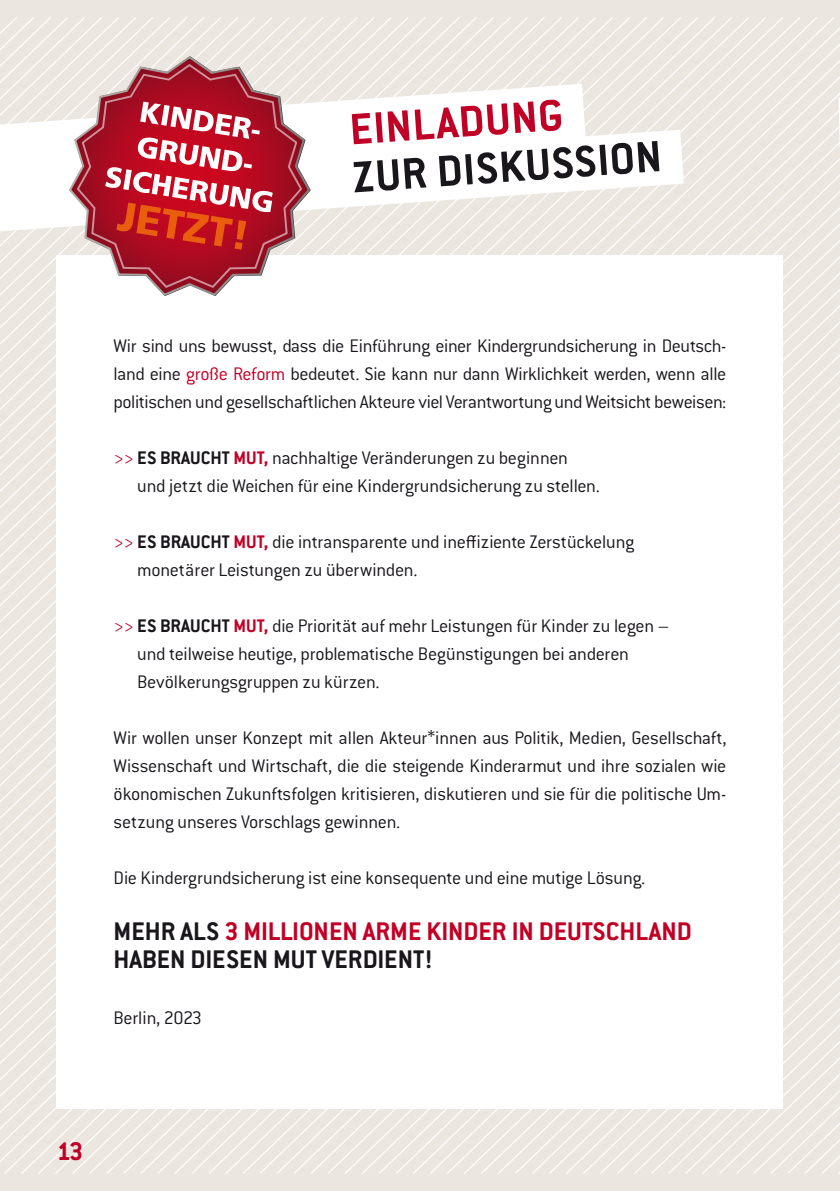
<style>
.page{position:relative;width:840px;height:1191px;background:#fff}
.page>*{position:absolute;margin:0;border:0;box-sizing:border-box;transform-origin:0 0}
.t1{font:700 48px "Conduit ITC Std";color:#1a171c}
.t2{font:700 48px "Conduit ITC Std";color:#c10026}
.t3{font:700 28px/28px "Conduit ITC Std";color:#c10026}
.t4{font:300 20px/28px "Conduit ITC Std";letter-spacing:-.015em;color:#1a171c}
.s1{color:#c10026}
.s2{font-weight:700}
.s3{font-weight:700;color:#c10026}
.s4{color:#1a171c}
</style>
<div class="page">
<div style="left:0;top:0;width:839px;height:1191px;background:#ece6e0"></div>
<svg style="left:717px;top:17px;width:17px;height:1157px"></svg>
<svg style="left:734px;top:17px;width:17px;height:1157px"></svg>
<svg style="left:751px;top:17px;width:17px;height:1157px"></svg>
<svg style="left:768px;top:17px;width:17px;height:1157px"></svg>
<svg style="left:785px;top:17px;width:17px;height:1157px"></svg>
<svg style="left:802px;top:17px;width:17px;height:1157px"></svg>
<div style="left:57px;top:255px;width:725px;height:853px;background:#fff"></div>
<svg style="left:0;top:84px;width:585px;height:46px;fill:#fff"></svg>
<svg style="left:0;top:130px;width:683px;height:101px;fill:#fff"></svg>
<svg style="left:819px;top:17px;width:20px;height:1157px"></svg>
<svg style="left:68px;top:54px;width:243px;height:242px"></svg>
<svg style="left:76px;top:62px;width:227px;height:227px"></svg>
<svg style="left:105px;top:102px;width:167px;height:148px;background:#c83d48"></svg>
<h1 class="t2" style="left:347px;top:101px;width:215px;rotate:-4deg">EINLADUNG</h1>
<h1 class="t1" style="left:351px;top:148px;width:311px;rotate:-4deg">ZUR DISKUSSION</h1>
<p class="t4" style="left:113px;top:331px;width:614px;text-align:justify">Wir sind uns bewusst, dass die Einführung einer Kindergrundsicherung in Deutsch&shy;land eine <span class="s1">große Reform</span> bedeutet. Sie kann nur dann Wirklichkeit werden, wenn alle politischen und gesellschaftlichen Akteure viel Verantwortung und Weitsicht beweisen:</p>
<p class="t4" style="left:137px;top:443px;width:464px;text-indent:-24px"><span class="s1">&gt;&gt;</span> <span class="s2">ES BRAUCHT</span> <span class="s3">MUT,</span> nachhaltige Veränderungen zu beginnen und jetzt die Weichen für eine Kindergrundsicherung zu stellen.</p>
<p class="t4" style="left:137px;top:527px;width:498px;text-indent:-24px"><span class="s1">&gt;&gt;</span> <span class="s2">ES BRAUCHT</span> <span class="s3">MUT,</span> die intransparente und ineffiziente Zerstückelung monetärer Leistungen zu überwinden.</p>
<p class="t4" style="left:137px;top:611px;width:533px;text-indent:-24px"><span class="s1">&gt;&gt;</span> <span class="s2">ES BRAUCHT</span> <span class="s3">MUT,</span> die Priorität auf mehr Leistungen für Kinder zu legen – und teilweise heutige, problematische Begünstigungen bei anderen<br>Bevölkerungsgruppen zu kürzen.</p>
<p class="t4" style="left:113px;top:723px;width:614px;text-align:justify">Wir wollen unser Konzept mit allen Akteur*innen aus Politik, Medien, Gesellschaft, Wissenschaft und Wirtschaft, die die steigende Kinderarmut und ihre sozialen wie ökonomischen Zukunftsfolgen kritisieren, diskutieren und sie für die politische Um&shy;setzung unseres Vorschlags gewinnen.</p>
<p class="t4" style="left:113px;top:863px;width:533px">Die Kindergrundsicherung ist eine konsequente und eine mutige Lösung.</p>
<h2 class="t3" style="left:113px;top:916px;width:579px"><span class="s4">MEHR ALS</span> 3 MILLIONEN ARME KINDER IN DEUTSCHLAND<br><span class="s4">HABEN DIESEN MUT VERDIENT!</span></h2>
<p class="t4" style="left:113px;top:1003px;width:90px">Berlin, 2023</p>
<h2 class="t3" style="left:57px;top:1136px;width:28px">13</h2>
</div>
